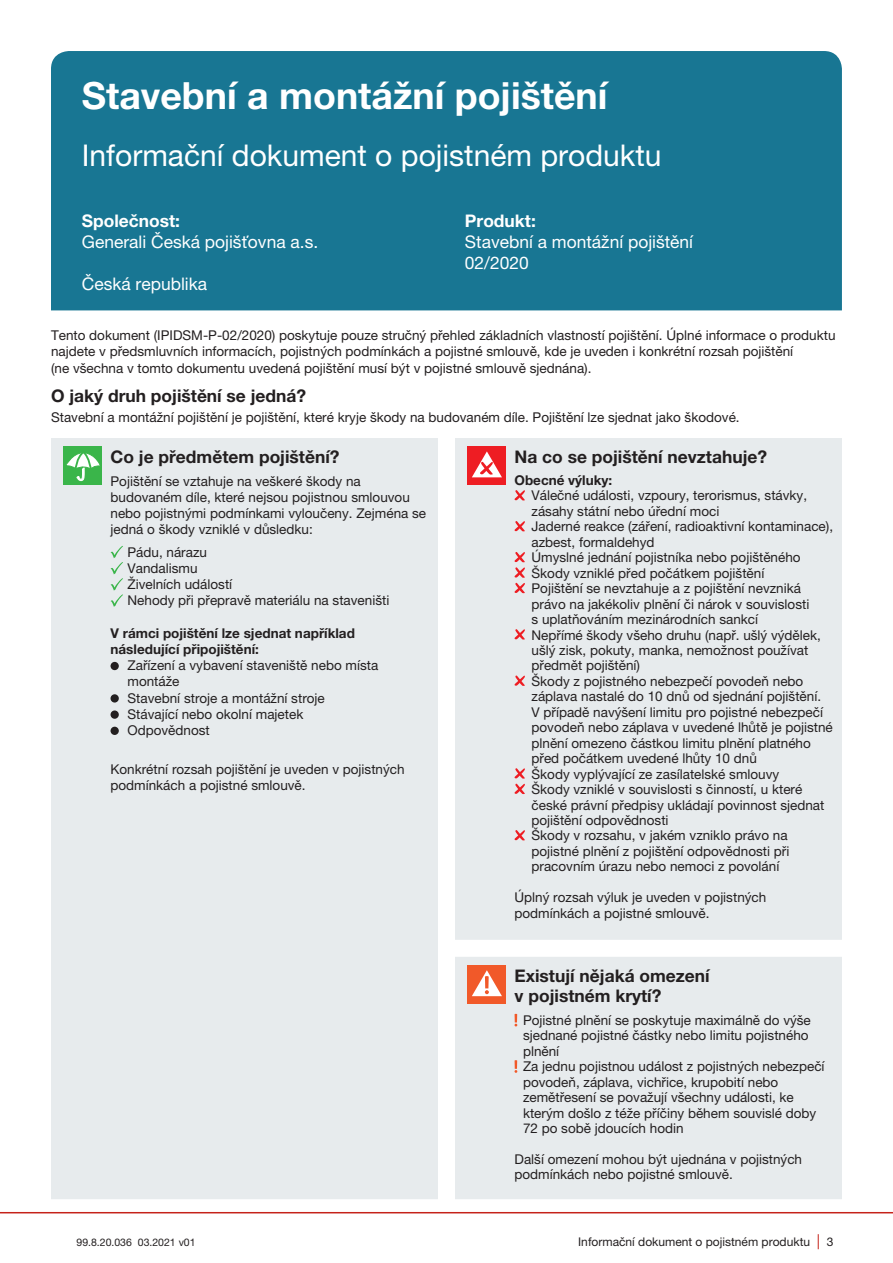
<style>
.page{position:relative;width:893px;height:1263px;background:#fff}
.page>*{position:absolute;margin:0;border:0;box-sizing:border-box;transform-origin:0 0}
.t1{font:700 37.5px "Helvetica Neue LT Pro";color:#fff}
.t2{font:30px "Helvetica Neue LT Pro";color:#fff}
.t3{font:700 17.4px/20.4px "Helvetica Neue LT Pro";color:#231f20}
.t4{font:17.4px/21px "Helvetica Neue LT Pro";color:#fff}
.t5{font:700 17.4px "Helvetica Neue LT Pro";color:#fff}
.t6{font:13.5px/15.5px "Helvetica Neue LT Pro";color:#231f20}
.t7{font:700 13.5px/16.2px "Helvetica Neue LT Pro";color:#231f20}
.t8{font:12px "Helvetica Neue LT Pro";color:#231f20}
.t9{font:10.5px "Helvetica Neue LT Pro";color:#231f20}
.s1{font-size:15px;color:#c5221a}
</style>
<div class="page">
<hr style="left:0;top:1212px;width:893px;height:1px;background:#c5221a">
<div style="left:51px;top:51px;width:791px;height:259px;background:#187693"></div>
<div style="left:455px;top:438px;width:387px;height:502px;background:#e7ebed"></div>
<div style="left:468px;top:446px;width:38px;height:39px;background:#ee1d23"></div>
<svg style="left:472px;top:451px;width:30px;height:26px"></svg>
<svg style="left:513px;top:489px;width:13px;height:12px"></svg>
<svg style="left:513px;top:520px;width:13px;height:12px"></svg>
<svg style="left:513px;top:551px;width:13px;height:42px"></svg>
<svg style="left:513px;top:628px;width:13px;height:12px"></svg>
<svg style="left:513px;top:674px;width:13px;height:12px"></svg>
<svg style="left:513px;top:767px;width:13px;height:27px"></svg>
<svg style="left:513px;top:829px;width:13px;height:12px"></svg>
<div style="left:51px;top:438px;width:387px;height:761px;background:#e7ebed"></div>
<div style="left:64px;top:446px;width:38px;height:39px;background:#3ab54a"></div>
<svg style="left:66px;top:453px;width:34px;height:28px"></svg>
<svg style="left:111px;top:546px;width:12px;height:61px"></svg>
<div style="left:111px;top:662px;width:8px;height:8px;background:#231f20;border-radius:50%"></div>
<div style="left:111px;top:694px;width:8px;height:8px;background:#231f20;border-radius:50%"></div>
<div style="left:111px;top:710px;width:8px;height:9px;background:#231f20;border-radius:50%"></div>
<div style="left:111px;top:727px;width:8px;height:8px;background:#231f20;border-radius:50%"></div>
<div style="left:455px;top:957px;width:387px;height:242px;background:#e7ebed"></div>
<div style="left:468px;top:965px;width:38px;height:38px;background:#f15929"></div>
<svg style="left:472px;top:970px;width:30px;height:26px"></svg>
<svg style="left:514px;top:1013px;width:3px;height:13px"></svg>
<svg style="left:514px;top:1060px;width:3px;height:13px"></svg>
<h1 class="t1" style="left:82px;top:72px;width:527px">Stavební a montážní pojištění</h1>
<h2 class="t2" style="left:82px;top:137px;width:581px">Informační dokument o pojistném produktu</h2>
<p class="t5" style="left:82px;top:210px;width:100px">Společnost:</p>
<p class="t4" style="left:82px;top:231px;width:238px">Generali Česká pojišťovna a.s.</p>
<p class="t4" style="left:82px;top:273px;width:127px">Česká republika</p>
<p class="t5" style="left:465px;top:210px;width:72px">Produkt:</p>
<p class="t4" style="left:465px;top:231px;width:230px">Stavební a montážní pojištění<br>02/2020</p>
<p class="t6" style="left:51px;top:327px;width:786px;line-height:16.2px">Tento dokument (IPIDSM-P-02/2020) poskytuje pouze stručný přehled základních vlastností pojištění. Úplné informace o produktu najdete v předsmluvních informacích, pojistných podmínkách a pojistné smlouvě, kde je uveden i konkrétní rozsah pojištění<br>(ne všechna v tomto dokumentu uvedená pojištění musí být v pojistné smlouvě sjednána).</p>
<p class="t3" style="left:51px;top:385px;width:257px">O jaký druh pojištění se jedná?</p>
<p class="t6" style="left:51px;top:409px;width:690px">Stavební a montážní pojištění je pojištění, které kryje škody na budovaném díle. Pojištění lze sjednat jako škodové.</p>
<p class="t3" style="left:111px;top:446px;width:231px">Co je předmětem pojištění?</p>
<p class="t6" style="left:111px;top:473px;width:317px;line-height:16.2px">Pojištění se vztahuje na veškeré škody na budovaném díle, které nejsou pojistnou smlouvou nebo pojistnými podmínkami vyloučeny. Zejména se jedná o škody vzniklé v důsledku:</p>
<p class="t6" style="left:128px;top:544px;width:263px;line-height:16.2px">Pádu, nárazu<br>Vandalismu<br>Živelních událostí<br>Nehody při přepravě materiálu na staveništi</p>
<p class="t7" style="left:111px;top:624px;width:246px">V rámci pojištění lze sjednat například následující připojištění:</p>
<p class="t6" style="left:128px;top:657px;width:252px;line-height:16.2px">Zařízení a vybavení staveniště nebo místa montáže<br>Stavební stroje a montážní stroje<br>Stávající nebo okolní majetek<br>Odpovědnost</p>
<p class="t6" style="left:111px;top:760px;width:296px;line-height:16.2px">Konkrétní rozsah pojištění je uveden v pojistných podmínkách a pojistné smlouvě.</p>
<p class="t3" style="left:514px;top:446px;width:254px">Na co se pojištění nevztahuje?</p>
<p class="t7" style="left:514px;top:472px;width:99px">Obecné výluky:</p>
<p class="t6" style="left:531px;top:488px;width:303px">Válečné události, vzpoury, terorismus, stávky, zásahy státní nebo úřední moci<br>Jaderné reakce (záření, radioaktivní kontaminace), azbest, formaldehyd<br>Úmyslné jednání pojistníka nebo pojištěného Škody vzniklé před počátkem pojištění<br>Pojištění se nevztahuje a z pojištění nevzniká právo na jakékoliv plnění či nárok v souvislosti<br>s uplatňováním mezinárodních sankcí<br>Nepřímé škody všeho druhu (např. ušlý výdělek, ušlý zisk, pokuty, manka, nemožnost používat předmět pojištění)<br>Škody z pojistného nebezpečí povodeň nebo záplava nastalé do 10 dnů od sjednání pojištění.<br>V případě navýšení limitu pro pojistné nebezpečí povodeň nebo záplava v uvedené lhůtě je pojistné plnění omezeno částkou limitu plnění platného před počátkem uvedené lhůty 10 dnů<br>Škody vyplývající ze zasílatelské smlouvy<br>Škody vzniklé v souvislosti s činností, u které české právní předpisy ukládají povinnost sjednat pojištění odpovědnosti<br>Škody v rozsahu, v jakém vzniklo právo na pojistné plnění z pojištění odpovědnosti při pracovním úrazu nebo nemoci z povolání</p>
<p class="t6" style="left:514px;top:889px;width:253px">Úplný rozsah výluk je uveden v pojistných podmínkách a pojistné smlouvě.</p>
<p class="t3" style="left:514px;top:965px;width:197px">Existují nějaká omezení v pojistném krytí?</p>
<p class="t6" style="left:523px;top:1012px;width:303px">Pojistné plnění se poskytuje maximálně do výše sjednané pojistné částky nebo limitu pojistného plnění<br>Za jednu pojistnou událost z pojistných nebezpečí povodeň, záplava, vichřice, krupobití nebo zemětřesení se považují všechny události, ke kterým došlo z téže příčiny během souvislé doby 72 po sobě jdoucích hodin</p>
<p class="t6" style="left:514px;top:1151px;width:289px">Další omezení mohou být ujednána v pojistných podmínkách nebo pojistné smlouvě.</p>
<p class="t9" style="left:77px;top:1236px;width:121px">99.8.20.036 03.2021 v01</p>
<p class="t8" style="left:578px;top:1234px;width:257px">Informační dokument o pojistném produktu <span class="s1">|</span> 3</p>
</div>
